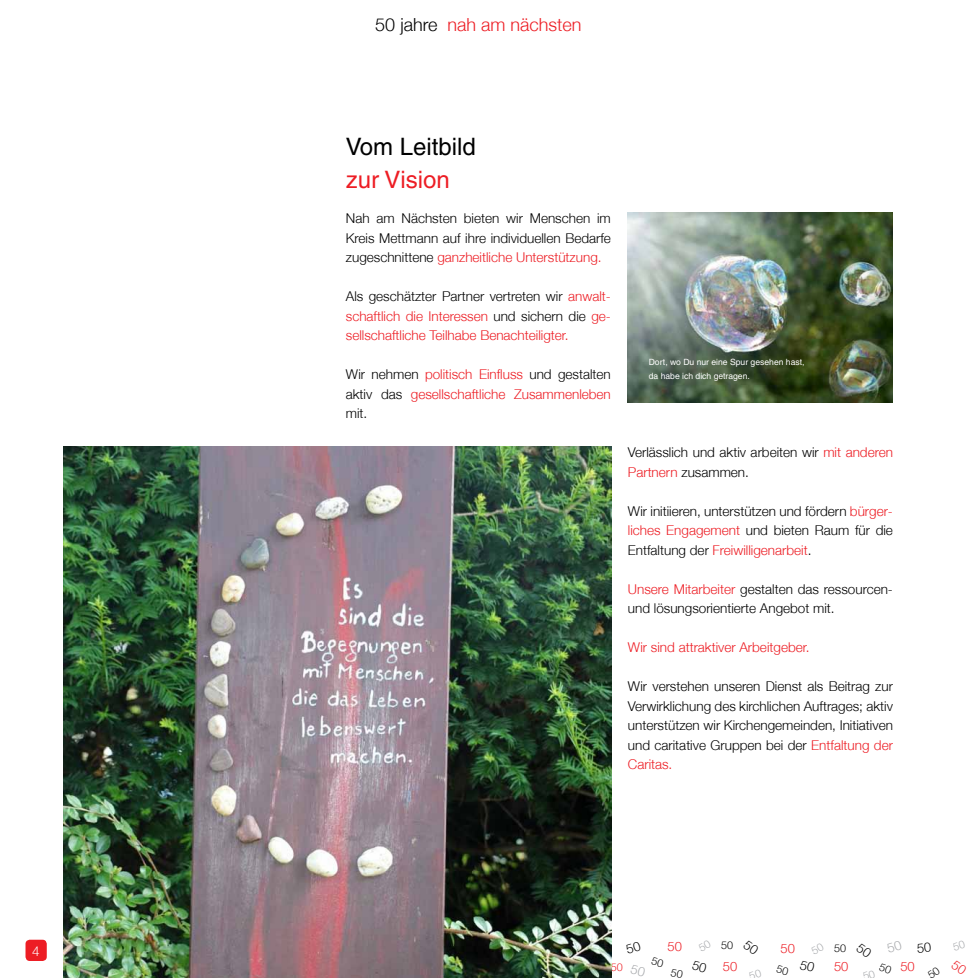
<style>
.page{position:relative;width:978px;height:978px;background:#fff}
.page>*{position:absolute;margin:0;border:0;box-sizing:border-box;transform-origin:0 0}
.t1{font:24px "Helvetica";color:#000}
.t2{font:24px "Helvetica";color:#ed1d24}
.t3{font:300 18px "Helvetica Neue";color:#ed1d24}
.t4{font:300 13.5px/19.5px "Helvetica Neue";color:#000;text-align:justify}
.t5{font:300 13.5px/19.5px "Helvetica Neue";color:#ed1d24;text-align:justify}
.t6{font:300 13.5px "Helvetica Neue";color:#fff}
.t7{font:300 12.9px "Helvetica Neue";color:#ed1d24}
.t8{font:300 10.8px "Helvetica Neue";color:#000}
.t9{font:300 10.8px "Helvetica Neue";color:#ed1d24}
.t10{font:8.55px/13.8px "Helvetica";color:#fff}
.s1{color:#000}
.s2{color:#ed1d24}
</style>
<div class="page">
<div style="left:26px;top:940px;width:21px;height:21px;background:#ed1d24;border-radius:4px"></div>
<img style="left:628px;top:213px;width:264px;height:189px">
<img style="left:64px;top:446px;width:547px;height:532px">
<p class="t6" style="left:32px;top:943px;width:9px">4</p>
<h2 class="t3" style="left:375px;top:14px;width:208px"><span class="s1">50 jahre</span> nah am nächsten</h2>
<h1 class="t1" style="left:346px;top:132px;width:132px">Vom Leitbild</h1>
<h1 class="t2" style="left:346px;top:165px;width:106px">zur Vision</h1>
<p class="t4" style="left:346px;top:208px;width:267px">Nah am Nächsten bieten wir Menschen im Kreis Mettmann auf ihre individuellen Bedarfe zugeschnittene <span class="s2">ganzheitliche Unterstützung.</span></p>
<p class="t5" style="left:346px;top:286px;width:267px"><span class="s1">Als geschätzter Partner vertreten wir</span> anwalt&shy;schaftlich die Interessen <span class="s1">und sichern die</span> ge&shy;sellschaftliche Teilhabe Benachteiligter.</p>
<p class="t5" style="left:346px;top:364px;width:267px"><span class="s1">Wir nehmen</span> politisch Einfluss <span class="s1">und gestalten aktiv das</span> gesellschaftliche Zusammenleben <span class="s1">mit.</span></p>
<p class="t10" style="left:649px;top:355px;width:157px">Dort, wo Du nur eine Spur gesehen hast, da habe ich dich getragen.</p>
<p class="t4" style="left:628px;top:443px;width:267px">Verlässlich und aktiv arbeiten wir <span class="s2">mit anderen<br>Partnern</span> zusammen.</p>
<p class="t4" style="left:628px;top:501px;width:267px">Wir initiieren, unterstützen und fördern <span class="s2">bürger&shy;liches Engagement</span> und bieten Raum für die Entfaltung der <span class="s2">Freiwilligenarbeit</span>.</p>
<p class="t4" style="left:628px;top:579px;width:267px"><span class="s2">Unsere Mitarbeiter</span> gestalten das ressourcen&shy;und lösungsorientierte Angebot mit.</p>
<p class="t5" style="left:628px;top:638px;width:183px">Wir sind attraktiver Arbeitgeber.</p>
<p class="t4" style="left:628px;top:677px;width:267px">Wir verstehen unseren Dienst als Beitrag zur Verwirklichung des kirchlichen Auftrages; aktiv unterstützen wir Kirchengemeinden, Initiativen und caritative Gruppen bei der <span class="s2">Entfaltung der Caritas.</span></p>
<p class="t9" style="left:611px;top:960px;width:13px">50</p>
<p class="t7" style="left:668px;top:938px;width:16px">50</p>
<p class="t8" style="left:721px;top:938px;width:13px">50</p>
<p class="t7" style="left:723px;top:958px;width:16px">50</p>
<p class="t7" style="left:781px;top:941px;width:16px">50</p>
<p class="t8" style="left:834px;top:941px;width:13px">50</p>
<p class="t7" style="left:834px;top:958px;width:16px">50</p>
<p class="t7" style="left:900px;top:959px;width:16px">50</p>
</div>
